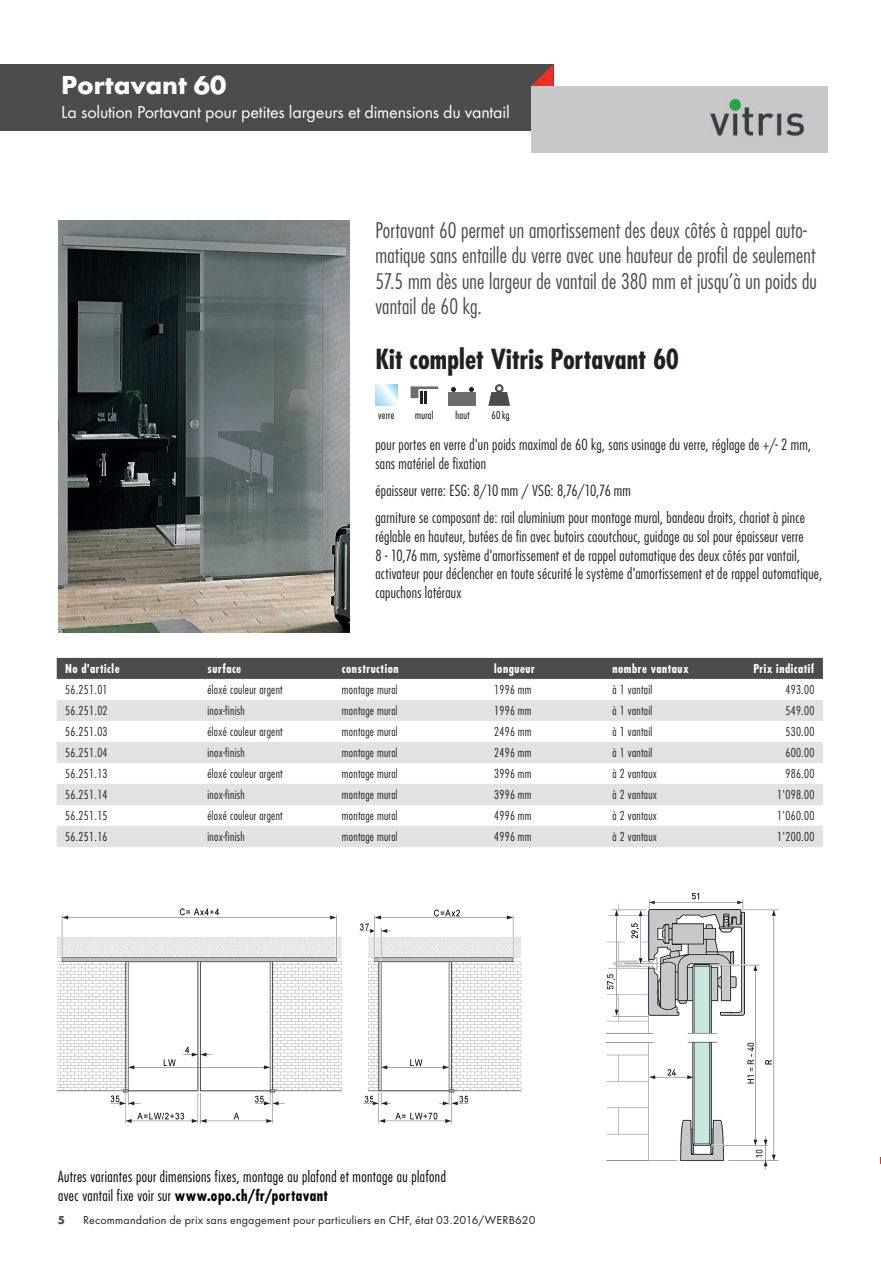
<style>
.page{position:relative;width:881px;height:1263px;background:#fff}
.page>*{position:absolute;margin:0;border:0;box-sizing:border-box;transform-origin:0 0}
.t1{font:700 condensed 27px "Futura Std";letter-spacing:-.005em;color:#231f20}
.t2{font:700 27px "Futura EFTUOP";color:#fff}
.t3{font:300 condensed 21px/25.5px "Futura Std";letter-spacing:.01em;color:#4b4c4d}
.t4{font:18px "Futura EFTUOP";letter-spacing:-.01em;color:#fff}
.t5{font:300 condensed 15px/18.8px "Futura Std";letter-spacing:.015em;color:#231f20}
.t6{font:300 condensed 15px/18.8px "Futura Std";letter-spacing:.025em;color:#000001}
.t7{font:300 condensed 12px "Futura Std";letter-spacing:.025em;color:#231f20}
.t8{font:12px "Futura EFTUOP";letter-spacing:.015em;color:#231f20}
.t9{font:700 condensed 12px "Futura Std";letter-spacing:.04em;color:#fff}
.t10{font:700 12px "Futura EFTUOP";color:#4b4c4d}
.t11{font:300 condensed 10.5px "Futura Std";letter-spacing:.03em;color:#000001}
.s1{font-weight:700}
</style>
<div class="page">
<img style="left:58px;top:221px;width:292px;height:411px">
<img style="left:605px;top:892px;width:174px;height:277px">
<img style="left:57px;top:909px;width:465px;height:215px">
<svg style="left:488px;top:384px;width:22px;height:22px"></svg>
<img style="left:375px;top:384px;width:22px;height:22px">
<svg style="left:410px;top:386px;width:28px;height:17px"></svg>
<svg style="left:451px;top:387px;width:5px;height:5px"></svg>
<svg style="left:469px;top:387px;width:4px;height:5px"></svg>
<div style="left:448px;top:392px;width:28px;height:14px;background:#6c6d70"></div>
<div style="left:0;top:64px;width:553px;height:67px;background:#4b4c4d"></div>
<svg style="left:531px;top:64px;width:22px;height:22px"></svg>
<div style="left:530px;top:86px;width:296px;height:67px;background:#c7c8ca"></div>
<img style="left:710px;top:99px;width:94px;height:37px">
<div style="left:57px;top:658px;width:765px;height:21px;background:#4b4c4d"></div>
<svg style="left:57px;top:700px;width:765px;height:147px;fill:#e1e2e4"></svg>
<h1 class="t2" style="left:61px;top:67px;width:166px">Portavant 60</h1>
<p class="t4" style="left:61px;top:100px;width:449px">La solution Portavant pour petites largeurs et dimensions du vantail</p>
<h2 class="t3" style="left:375px;top:217px;width:443px">Portavant 60 permet un amortissement des deux côtés à rappel auto&shy;matique sans entaille du verre avec une hauteur de profil de seulement 57.5 mm dès une largeur de vantail de 380 mm et jusqu’à un poids du vantail de 60 kg.</h2>
<h1 class="t1" style="left:375px;top:342px;width:305px">Kit complet Vitris Portavant 60</h1>
<p class="t11" style="left:378px;top:409px;width:18px">verre</p>
<p class="t11" style="left:415px;top:409px;width:20px">mural</p>
<p class="t11" style="left:455px;top:409px;width:16px">haut</p>
<p class="t11" style="left:491px;top:409px;width:20px">60 kg</p>
<p class="t5" style="left:375px;top:435px;width:437px">pour portes en verre d'un poids maximal de 60 kg, sans usinage du verre, réglage de +/- 2 mm, sans matériel de fixation</p>
<p class="t5" style="left:375px;top:477px;width:431px;line-height:27.3px">épaisseur verre: ESG: 8/10 mm / VSG: 8,76/10,76 mm<br>garniture se composant de: rail aluminium pour montage mural, bandeau droits, chariot à pince</p>
<p class="t5" style="left:375px;top:527px;width:448px">réglable en hauteur, butées de fin avec butoirs caoutchouc, guidage au sol pour épaisseur verre<br>8 - 10,76 mm, système d'amortissement et de rappel automatique des deux côtés par vantail, activateur pour déclencher en toute sécurité le système d'amortissement et de rappel automatique, capuchons latéraux</p>
<p class="t9" style="left:65px;top:661px;width:56px">No d'article</p>
<p class="t9" style="left:207px;top:661px;width:35px">surface</p>
<p class="t9" style="left:342px;top:661px;width:58px">construction</p>
<p class="t9" style="left:494px;top:661px;width:42px">longueur</p>
<p class="t9" style="left:612px;top:661px;width:78px">nombre vantaux</p>
<p class="t9" style="left:753px;top:661px;width:63px">Prix indicatif</p>
<p class="t7" style="left:65px;top:683px;width:44px">56.251.01</p>
<p class="t7" style="left:207px;top:683px;width:77px">éloxé couleur argent</p>
<p class="t7" style="left:342px;top:683px;width:57px">montage mural</p>
<p class="t7" style="left:494px;top:683px;width:39px">1996 mm</p>
<p class="t7" style="left:612px;top:683px;width:41px">à 1 vantail</p>
<p class="t7" style="left:785px;top:683px;width:30px">493.00</p>
<p class="t7" style="left:65px;top:704px;width:44px">56.251.02</p>
<p class="t7" style="left:207px;top:704px;width:39px">inox-finish</p>
<p class="t7" style="left:342px;top:704px;width:57px">montage mural</p>
<p class="t7" style="left:494px;top:704px;width:39px">1996 mm</p>
<p class="t7" style="left:612px;top:704px;width:41px">à 1 vantail</p>
<p class="t7" style="left:785px;top:704px;width:30px">549.00</p>
<p class="t7" style="left:65px;top:725px;width:44px">56.251.03</p>
<p class="t7" style="left:207px;top:725px;width:77px">éloxé couleur argent</p>
<p class="t7" style="left:342px;top:725px;width:57px">montage mural</p>
<p class="t7" style="left:494px;top:725px;width:39px">2496 mm</p>
<p class="t7" style="left:612px;top:725px;width:41px">à 1 vantail</p>
<p class="t7" style="left:785px;top:725px;width:30px">530.00</p>
<p class="t7" style="left:65px;top:746px;width:44px">56.251.04</p>
<p class="t7" style="left:207px;top:746px;width:39px">inox-finish</p>
<p class="t7" style="left:342px;top:746px;width:57px">montage mural</p>
<p class="t7" style="left:494px;top:746px;width:39px">2496 mm</p>
<p class="t7" style="left:612px;top:746px;width:41px">à 1 vantail</p>
<p class="t7" style="left:785px;top:746px;width:30px">600.00</p>
<p class="t7" style="left:65px;top:767px;width:44px">56.251.13</p>
<p class="t7" style="left:207px;top:767px;width:77px">éloxé couleur argent</p>
<p class="t7" style="left:342px;top:767px;width:57px">montage mural</p>
<p class="t7" style="left:494px;top:767px;width:39px">3996 mm</p>
<p class="t7" style="left:612px;top:767px;width:46px">à 2 vantaux</p>
<p class="t7" style="left:785px;top:767px;width:30px">986.00</p>
<p class="t7" style="left:65px;top:788px;width:44px">56.251.14</p>
<p class="t7" style="left:207px;top:788px;width:39px">inox-finish</p>
<p class="t7" style="left:342px;top:788px;width:57px">montage mural</p>
<p class="t7" style="left:494px;top:788px;width:39px">3996 mm</p>
<p class="t7" style="left:612px;top:788px;width:46px">à 2 vantaux</p>
<p class="t7" style="left:776px;top:788px;width:39px">1'098.00</p>
<p class="t7" style="left:65px;top:809px;width:44px">56.251.15</p>
<p class="t7" style="left:207px;top:809px;width:77px">éloxé couleur argent</p>
<p class="t7" style="left:342px;top:809px;width:57px">montage mural</p>
<p class="t7" style="left:494px;top:809px;width:39px">4996 mm</p>
<p class="t7" style="left:612px;top:809px;width:46px">à 2 vantaux</p>
<p class="t7" style="left:776px;top:809px;width:39px">1'060.00</p>
<p class="t7" style="left:65px;top:830px;width:44px">56.251.16</p>
<p class="t7" style="left:207px;top:830px;width:39px">inox-finish</p>
<p class="t7" style="left:342px;top:830px;width:57px">montage mural</p>
<p class="t7" style="left:494px;top:830px;width:39px">4996 mm</p>
<p class="t7" style="left:612px;top:830px;width:46px">à 2 vantaux</p>
<p class="t7" style="left:776px;top:830px;width:39px">1'200.00</p>
<p class="t6" style="left:58px;top:1167px;width:389px">Autres variantes pour dimensions fixes, montage au plafond et montage au plafond avec vantail fixe voir sur <span class="s1">www.opo.ch/fr/portavant</span></p>
<p class="t10" style="left:58px;top:1213px;width:9px">5</p>
<p class="t8" style="left:83px;top:1213px;width:453px">Recommandation de prix sans engagement pour particuliers en CHF, état 03.2016/WERB620</p>
</div>
